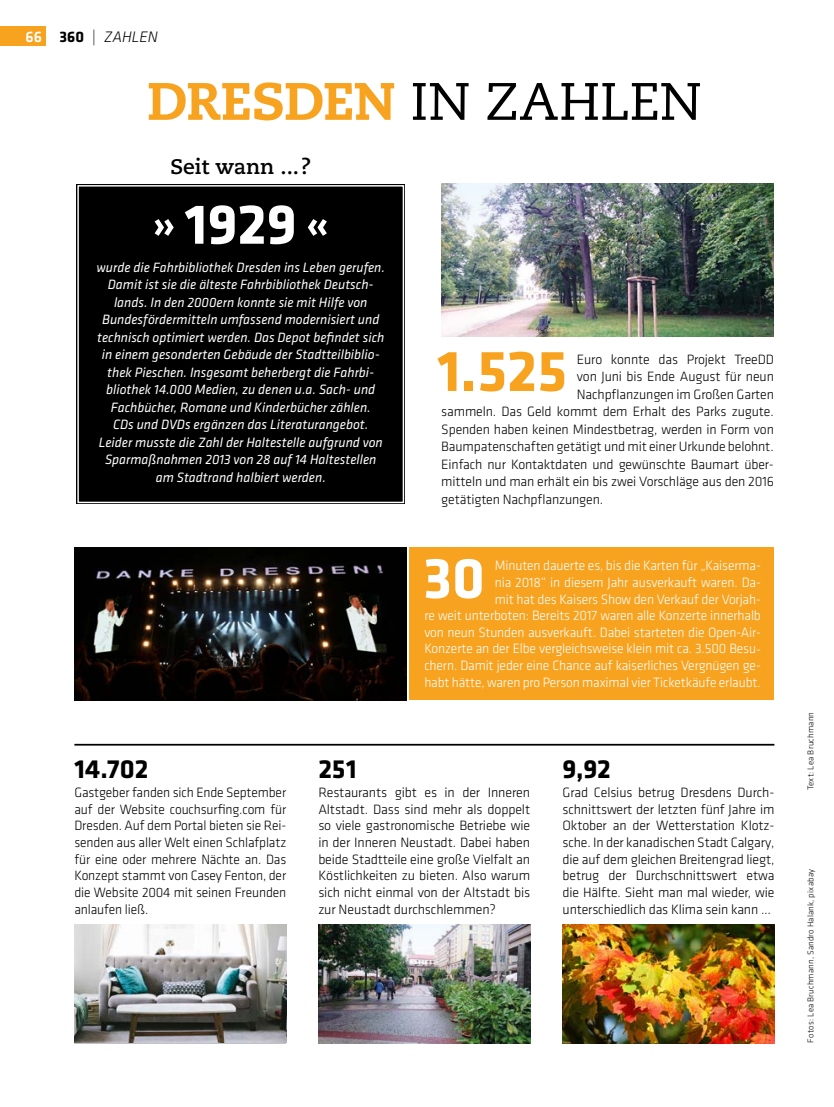
<style>
.page{position:relative;width:834px;height:1107px;background:#fff}
.page>*{position:absolute;margin:0;border:0;box-sizing:border-box;transform-origin:0 0}
.t1{font:700 59.85px "Klavika";color:#f7a320}
.t2{font:700 59.5px "Klavika";color:#fff}
.t3{font:700 58.45px "Klavika";color:#fff}
.t4{font:52.5px "Caecilia LT Std";letter-spacing:.005em;color:#000}
.t5{font:700 27.12px "Klavika";color:#000}
.t6{font:700 21px "Caecilia LT Std";color:#000}
.t7{font:italic 300 15.75px "Klavika";color:#000}
.t8{font:300 14px/16.6px "Klavika";letter-spacing:-.01em;color:#000;text-align:justify}
.t9{font:italic 14px/17.5px "Klavika";color:#fff;text-align:center}
.t10{font:300 14px/16.6px "Klavika";letter-spacing:-.01em;color:#fff;text-align:right}
.t11{font:300 8.75px "Klavika";letter-spacing:.02em;color:#000}
.s1{font-weight:500;font-style:normal;color:#fff}
.s2{font-weight:700;font-style:normal}
.s3{font-weight:800;color:#f7a320}
</style>
<div class="page">
<img style="left:74px;top:924px;width:212px;height:118px">
<img style="left:562px;top:924px;width:212px;height:119px">
<div style="left:76px;top:184px;width:329px;height:320px;background:#000"></div>
<div style="left:77px;top:185px;width:327px;height:318px;border:1px solid #fff"></div>
<div style="left:409px;top:547px;width:365px;height:153px;background:#f7a320"></div>
<img style="left:74px;top:547px;width:332px;height:153px">
<hr style="left:74px;top:743px;width:700px;height:2px;background:#000">
<svg style="left:155px;top:219px;width:19px;height:17px"></svg>
<svg style="left:308px;top:219px;width:19px;height:17px"></svg>
<div style="left:0;top:27px;width:46px;height:19px;background:#f7a320"></div>
<img style="left:441px;top:184px;width:332px;height:152px">
<img style="left:318px;top:924px;width:212px;height:119px">
<p class="t7" style="left:26px;top:27px;width:134px"><span class="s1">66</span> <span class="s2">360</span> | ZAHLEN</p>
<h3 class="t4" style="left:147px;top:71px;width:555px"><span class="s3">DRESDEN</span> IN ZAHLEN</h3>
<h3 class="t6" style="left:170px;top:154px;width:142px">Seit wann ...?</h3>
<h3 class="t3" style="left:185px;top:182px;width:113px">1929</h3>
<p class="t9" style="left:97px;top:258px;width:290px">wurde die Fahrbibliothek Dresden ins Leben gerufen.<br>Damit ist sie die älteste Fahrbibliothek Deutsch&shy;lands. In den 2000ern konnte sie mit Hilfe von Bundesfördermitteln umfassend modernisiert und technisch optimiert werden. Das Depot befindet sich in einem gesonderten Gebäude der Stadtteilbiblio&shy;thek Pieschen. Insgesamt beherbergt die Fahrbi&shy;bliothek 14.000 Medien, zu denen u.a. Sach- und Fachbücher, Romane und Kinderbücher zählen.<br>CDs und DVDs ergänzen das Literaturangebot.<br>Leider musste die Zahl der Haltestelle aufgrund von Sparmaßnahmen 2013 von 28 auf 14 Haltestellen am Stadtrand halbiert werden.</p>
<h1 class="t1" style="left:437px;top:328px;width:131px">1.525</h1>
<p class="t8" style="left:576px;top:350px;width:198px">Euro konnte das Projekt TreeDD</p>
<p class="t8" style="left:576px;top:368px;width:198px">von Juni bis Ende August für neun</p>
<p class="t8" style="left:576px;top:385px;width:198px">Nachpflanzungen im Großen Garten</p>
<p class="t8" style="left:441px;top:403px;width:334px">sammeln. Das Geld kommt dem Erhalt des Parks zugute.</p>
<p class="t8" style="left:441px;top:420px;width:334px">Spenden haben keinen Mindestbetrag, werden in Form von</p>
<p class="t8" style="left:441px;top:438px;width:334px">Baumpatenschaften getätigt und mit einer Urkunde belohnt.</p>
<p class="t8" style="left:441px;top:455px;width:334px">Einfach nur Kontaktdaten und gewünschte Baumart über-</p>
<p class="t8" style="left:441px;top:473px;width:334px">mitteln und man erhält ein bis zwei Vorschläge aus den 2016</p>
<p class="t8" style="left:441px;top:490px;width:163px">getätigten Nachpflanzungen.</p>
<h2 class="t2" style="left:423px;top:535px;width:63px">30</h2>
<p class="t10" style="left:424px;top:557px;width:338px">Minuten dauerte es, bis die Karten für „Kaiserma-<br>nia 2018“ in diesem Jahr ausverkauft waren. Da-<br>mit hat des Kaisers Show den Verkauf der Vorjah-<br>re weit unterboten: Bereits 2017 waren alle Konzerte innerhalb von neun Stunden ausverkauft. Dabei starteten die Open-Air-Konzerte an der Elbe vergleichsweise klein mit ca. 3.500 Besu&shy;chern. Damit jeder eine Chance auf kaiserliches Vergnügen ge&shy;habt hätte, waren pro Person maximal vier Ticketkäufe erlaubt.</p>
<h3 class="t5" style="left:74px;top:749px;width:76px">14.702</h3>
<h3 class="t5" style="left:318px;top:749px;width:40px">251</h3>
<h3 class="t5" style="left:562px;top:749px;width:50px">9,92</h3>
<p class="t8" style="left:74px;top:784px;width:213px">Gastgeber fanden sich Ende September auf der Website couchsurfing.com für Dresden. Auf dem Portal bieten sie Rei&shy;senden aus aller Welt einen Schlafplatz für eine oder mehrere Nächte an. Das Konzept stammt von Casey Fenton, der die Website 2004 mit seinen Freunden anlaufen ließ.</p>
<p class="t8" style="left:318px;top:784px;width:213px">Restaurants gibt es in der Inneren Altstadt. Dass sind mehr als doppelt so viele gastronomische Betriebe wie in der Inneren Neustadt. Dabei haben beide Stadtteile eine große Vielfalt an Köstlichkeiten zu bieten. Also warum sich nicht einmal von der Altstadt bis zur Neustadt durchschlemmen?</p>
<p class="t8" style="left:562px;top:784px;width:213px">Grad Celsius betrug Dresdens Durch&shy;schnittswert der letzten fünf Jahre im Oktober an der Wetterstation Klotz&shy;sche. In der kanadischen Stadt Calgary, die auf dem gleichen Breitengrad liegt, betrug der Durchschnittswert etwa die Hälfte. Sieht man mal wieder, wie unterschiedlich das Klima sein kann …</p>
<p class="t11" style="left:805px;top:790px;width:80px;rotate:-90deg">Text: Lea Bruchmann</p>
<p class="t11" style="left:805px;top:1042px;width:175px;rotate:-90deg">Fotos: Lea Bruchmann, Sandro Halank, pixabay</p>
</div>
